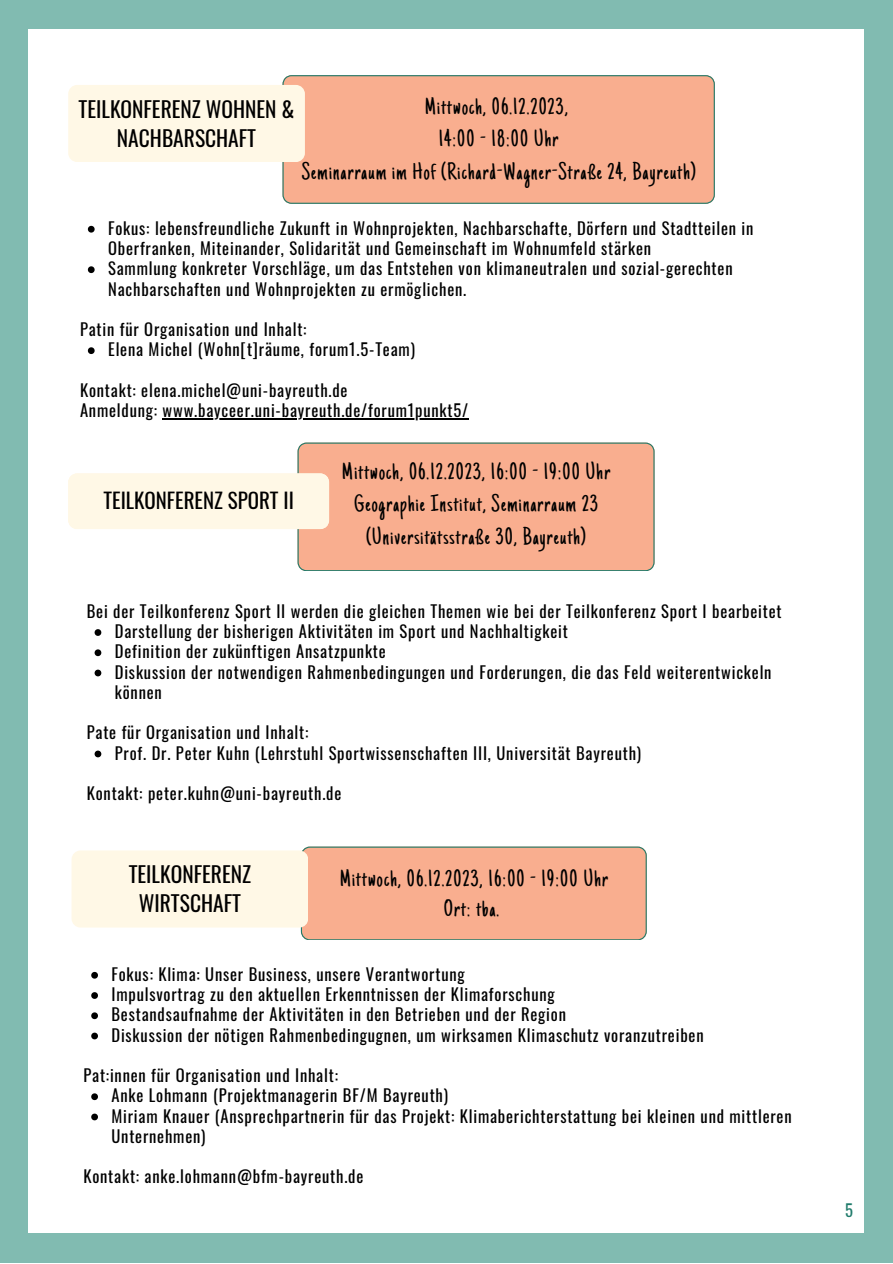
<style>
.page{position:relative;width:893px;height:1264px;background:#fff}
.page>*{position:absolute;margin:0;border:0;box-sizing:border-box;transform-origin:0 0}
.t1{font:24px/32.5px "Just Another Hand";letter-spacing:.05em;color:#000;text-align:center}
.t2{font:21.45px/29.2px "Oswald";color:#000;text-align:center}
.t3{font:21px "Oswald";color:#000}
.t4{font:16.5px/20.2px "Oswald";letter-spacing:.05em;color:#000}
.t5{font:16.5px "Oswald";color:#1f7b6b}
</style>
<div class="page">
<div style="left:0;top:0;width:892px;height:1262px;background:#81bbb1"></div>
<div style="left:29px;top:30px;width:835px;height:1202px;background:#fff"></div>
<div style="left:301px;top:846px;width:345px;height:93px;background:#f9ae8f"></div>
<div style="left:72px;top:850px;width:236px;height:77px;background:#fff8e6;border-radius:9px"></div>
<svg style="left:91px;top:971px;width:7px;height:7px"></svg>
<svg style="left:91px;top:992px;width:7px;height:6px"></svg>
<svg style="left:91px;top:1012px;width:7px;height:7px"></svg>
<svg style="left:91px;top:1032px;width:7px;height:7px"></svg>
<svg style="left:91px;top:1093px;width:7px;height:7px"></svg>
<svg style="left:91px;top:1113px;width:7px;height:7px"></svg>
<div style="left:297px;top:442px;width:357px;height:128px;background:#f9ae8f"></div>
<div style="left:68px;top:473px;width:261px;height:56px;background:#fff8e6"></div>
<div style="left:282px;top:75px;width:432px;height:128px;background:#f9ae8f"></div>
<svg style="left:88px;top:226px;width:7px;height:6px"></svg>
<svg style="left:88px;top:266px;width:7px;height:7px"></svg>
<svg style="left:88px;top:347px;width:7px;height:7px"></svg>
<hr style="left:162px;top:418px;width:307px;height:1px;background:#000">
<div style="left:68px;top:85px;width:237px;height:77px;background:#fff8e6;border-radius:9px"></div>
<svg style="left:95px;top:629px;width:6px;height:7px"></svg>
<svg style="left:95px;top:649px;width:6px;height:7px"></svg>
<svg style="left:95px;top:669px;width:6px;height:7px"></svg>
<svg style="left:95px;top:750px;width:6px;height:7px"></svg>
<p class="t1" style="left:425px;top:92px;width:144px">Mittwoch, 06.12.2023,</p>
<p class="t1" style="left:439px;top:125px;width:121px">14:00 - 18:00 Uhr</p>
<p class="t1" style="left:302px;top:158px;width:395px">Seminarraum im Hof (Richard-Wagner-Straße 24, Bayreuth)</p>
<p class="t4" style="left:108px;top:217px;width:646px">Fokus: lebensfreundliche Zukunft in Wohnprojekten, Nachbarschafte, Dörfern und Stadtteilen in<br>Oberfranken, Miteinander, Solidarität und Gemeinschaft im Wohnumfeld stärken</p>
<p class="t4" style="left:108px;top:258px;width:626px">Sammlung konkreter Vorschläge, um das Entstehen von klimaneutralen und sozial-gerechten<br>Nachbarschaften und Wohnprojekten zu ermöglichen.</p>
<p class="t2" style="left:78px;top:93px;width:217px">TEILKONFERENZ WOHNEN &amp;<br>NACHBARSCHAFT</p>
<p class="t4" style="left:80px;top:318px;width:228px">Patin für Organisation und Inhalt:</p>
<p class="t4" style="left:108px;top:339px;width:308px">Elena Michel (Wohn[t]räume, forum1.5-Team)</p>
<p class="t4" style="left:80px;top:379px;width:269px">Kontakt: elena.michel@uni-bayreuth.de</p>
<p class="t4" style="left:80px;top:399px;width:390px">Anmeldung: www.bayceer.uni-bayreuth.de/forum1punkt5/</p>
<p class="t3" style="left:103px;top:484px;width:192px">TEILKONFERENZ SPORT II</p>
<p class="t1" style="left:342px;top:457px;width:270px">Mittwoch, 06.12.2023, 16:00 - 19:00 Uhr</p>
<p class="t1" style="left:354px;top:490px;width:245px">Geographie Institut, Seminarraum 23 (Universitätsstraße 30, Bayreuth)</p>
<p class="t4" style="left:87px;top:600px;width:696px">Bei der Teilkonferenz Sport II werden die gleichen Themen wie bei der Teilkonferenz Sport I bearbeitet</p>
<p class="t4" style="left:115px;top:620px;width:454px">Darstellung der bisherigen Aktivitäten im Sport und Nachhaltigkeit</p>
<p class="t4" style="left:115px;top:640px;width:272px">Definition der zukünftigen Ansatzpunkte</p>
<p class="t4" style="left:115px;top:661px;width:658px">Diskussion der notwendigen Rahmenbedingungen und Forderungen, die das Feld weiterentwickeln können</p>
<p class="t4" style="left:87px;top:721px;width:223px">Pate für Organisation und Inhalt:</p>
<p class="t4" style="left:115px;top:742px;width:528px">Prof. Dr. Peter Kuhn (Lehrstuhl Sportwissenschaften III, Universität Bayreuth)</p>
<p class="t4" style="left:87px;top:782px;width:256px">Kontakt: peter.kuhn@uni-bayreuth.de</p>
<p class="t2" style="left:129px;top:858px;width:124px">TEILKONFERENZ<br>WIRTSCHAFT</p>
<p class="t1" style="left:339px;top:864px;width:270px">Mittwoch, 06.12.2023, 16:00 - 19:00 Uhr</p>
<p class="t1" style="left:443px;top:895px;width:57px">Ort: tba.</p>
<p class="t4" style="left:111px;top:963px;width:355px">Fokus: Klima: Unser Business, unsere Verantwortung</p>
<p class="t4" style="left:111px;top:983px;width:444px">Impulsvortrag zu den aktuellen Erkenntnissen der Klimaforschung</p>
<p class="t4" style="left:111px;top:1003px;width:456px">Bestandsaufnahme der Aktivitäten in den Betrieben und der Region</p>
<p class="t4" style="left:111px;top:1024px;width:593px">Diskussion der nötigen Rahmenbedingugnen, um wirksamen Klimaschutz voranzutreiben</p>
<p class="t4" style="left:83px;top:1064px;width:256px">Pat:innen für Organisation und Inhalt:</p>
<p class="t4" style="left:111px;top:1084px;width:338px">Anke Lohmann (Projektmanagerin BF/M Bayreuth)</p>
<p class="t4" style="left:111px;top:1104px;width:681px">Miriam Knauer (Ansprechpartnerin für das Projekt: Klimaberichterstattung bei kleinen und mittleren<br>Unternehmen)</p>
<p class="t4" style="left:83px;top:1165px;width:281px">Kontakt: anke.lohmann@bfm-bayreuth.de</p>
<p class="t5" style="left:845px;top:1196px;width:9px">5</p>
</div>
